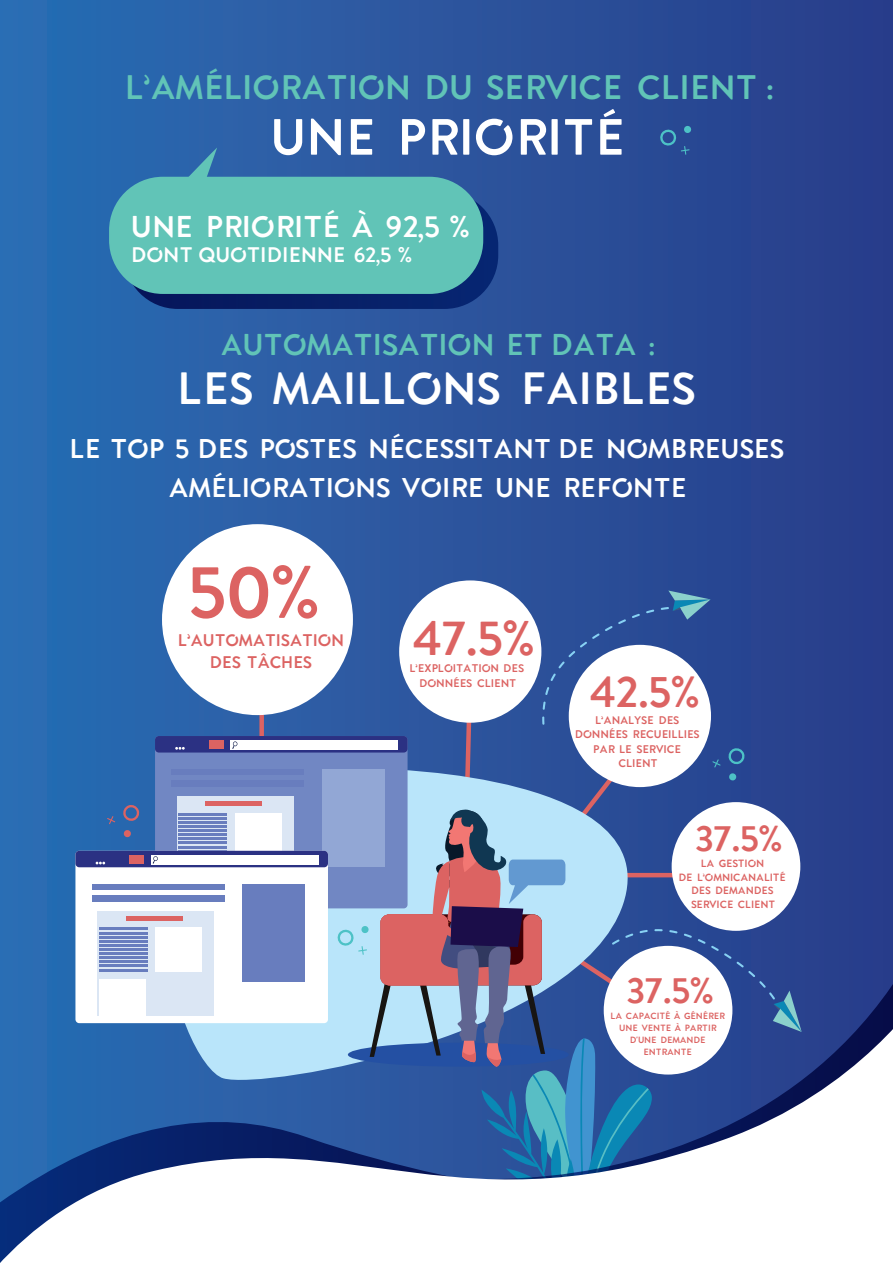
<style>
.page{position:relative;width:893px;height:1263px;background:#fff}
.page>*{position:absolute;margin:0;border:0;box-sizing:border-box;transform-origin:0 0}
.t1{font:73.5px "Enso";color:#dc6362}
.t2{font:50.85px "Enso";color:#fff}
.t3{font:48.45px "Enso";color:#dc6362}
.t4{font:45px "Enso";color:#fff}
.t5{font:43.5px "Enso";color:#dc6362}
.t6{font:36px "Enso";color:#dc6362}
.t7{font:33.9px "Enso";color:#61c4b7}
.t8{font:30px "Enso";color:#61c4b7}
.t9{font:30px "Enso";color:#fff}
.t10{font:27px/39px "Enso";color:#fff;text-align:center}
.t11{font:21px "Enso";color:#fff}
.t12{font:16.8px/22px "Enso";color:#dc6362;text-align:center}
.t13{font:11.1px/14.5px "Enso";color:#dc6362;text-align:center}
.t14{font:10.5px/13.5px "Enso";color:#dc6362;text-align:center}
.t15{font:9px/12px "Enso";color:#dc6362;text-align:center}
</style>
<div class="page">
<div style="left:0;top:0;width:893px;height:1263px;background:linear-gradient(to right,#2b6eb4,#293c89)"></div>
<div style="left:802px;top:925px;width:91px;height:67px;background:#283f8c"></div>
<svg style="left:0;top:992px;width:893px;height:271px"></svg>
<div style="left:259px;top:715px;width:5px;height:44px;background:#dc6362"></div>
<svg style="left:72px;top:769px;width:265px;height:321px;background:#558dc5"></svg>
<div style="left:155px;top:736px;width:253px;height:172px;background:#7187c3;border-radius:4px"></div>
<div style="left:155px;top:736px;width:253px;height:16px;background:#2b3183;border-radius:4px"></div>
<div style="left:322px;top:769px;width:62px;height:98px;background:#92a7d5"></div>
<div style="left:171px;top:769px;width:133px;height:6px;background:#687dbe"></div>
<div style="left:171px;top:781px;width:133px;height:6px;background:#687dbe"></div>
<div style="left:230px;top:741px;width:168px;height:9px;background:#fff"></div>
<svg style="left:175px;top:747px;width:10px;height:3px"></svg>
<svg style="left:232px;top:741px;width:5px;height:8px"></svg>
<div style="left:209px;top:741px;width:14px;height:8px;background:#dc6362"></div>
<div style="left:177px;top:796px;width:116px;height:105px;background:#dbe6f4"></div>
<div style="left:235px;top:813px;width:46px;height:44px;background:#fff"></div>
<div style="left:205px;top:801px;width:57px;height:5px;background:#dc6362"></div>
<hr style="left:179px;top:813px;width:48px;height:2px;background:#687dbe">
<hr style="left:179px;top:817px;width:48px;height:2px;background:#687dbe">
<hr style="left:179px;top:821px;width:48px;height:2px;background:#687dbe">
<hr style="left:179px;top:825px;width:48px;height:3px;background:#687dbe">
<hr style="left:179px;top:829px;width:48px;height:3px;background:#687dbe">
<hr style="left:179px;top:833px;width:48px;height:3px;background:#687dbe">
<hr style="left:179px;top:838px;width:48px;height:2px;background:#687dbe">
<hr style="left:179px;top:842px;width:48px;height:2px;background:#687dbe">
<hr style="left:179px;top:846px;width:48px;height:2px;background:#687dbe">
<hr style="left:179px;top:850px;width:48px;height:2px;background:#687dbe">
<div style="left:75px;top:851px;width:253px;height:172px;background:#fff;border-radius:4px"></div>
<div style="left:75px;top:851px;width:253px;height:16px;background:#2b3183;border-radius:4px"></div>
<div style="left:242px;top:884px;width:63px;height:97px;background:#687dbe"></div>
<div style="left:92px;top:884px;width:133px;height:5px;background:#687dbe"></div>
<div style="left:92px;top:895px;width:133px;height:7px;background:#687dbe"></div>
<div style="left:151px;top:855px;width:168px;height:9px;background:#fff"></div>
<svg style="left:96px;top:862px;width:9px;height:2px"></svg>
<svg style="left:153px;top:856px;width:5px;height:8px"></svg>
<div style="left:130px;top:855px;width:14px;height:9px;background:#dc6362"></div>
<div style="left:97px;top:911px;width:117px;height:105px;background:#dbe6f4"></div>
<div style="left:155px;top:928px;width:47px;height:44px;background:#fff"></div>
<div style="left:99px;top:979px;width:46px;height:37px;background:#fff"></div>
<div style="left:126px;top:916px;width:56px;height:5px;background:#dc6362"></div>
<hr style="left:99px;top:928px;width:48px;height:2px;background:#687dbe">
<hr style="left:99px;top:932px;width:48px;height:2px;background:#687dbe">
<hr style="left:99px;top:936px;width:48px;height:2px;background:#687dbe">
<hr style="left:99px;top:940px;width:48px;height:2px;background:#687dbe">
<hr style="left:99px;top:944px;width:48px;height:2px;background:#687dbe">
<hr style="left:99px;top:948px;width:48px;height:3px;background:#687dbe">
<hr style="left:99px;top:952px;width:48px;height:3px;background:#687dbe">
<hr style="left:99px;top:956px;width:48px;height:3px;background:#687dbe">
<hr style="left:99px;top:961px;width:48px;height:2px;background:#687dbe">
<hr style="left:99px;top:965px;width:48px;height:2px;background:#687dbe">
<hr style="left:99px;top:969px;width:48px;height:2px;background:#687dbe">
<div style="left:162px;top:524px;width:191px;height:191px;background:#fff;border-radius:50%"></div>
<div style="left:399px;top:580px;width:142px;height:143px;background:#fff;border-radius:50%"></div>
<svg style="left:659px;top:125px;width:33px;height:30px"></svg>
<div style="left:124px;top:192px;width:374px;height:117px;background:linear-gradient(to right,#071559,#072872);border-radius:54px"></div>
<div style="left:109px;top:177px;width:374px;height:117px;background:#61c4b7;border-radius:54px"></div>
<svg style="left:164px;top:147px;width:53px;height:30px;background:#3474ad"></svg>
<svg style="left:337px;top:590px;width:465px;height:631px"></svg>
<svg style="left:123px;top:830px;width:8px;height:8px"></svg>
<svg style="left:122px;top:804px;width:18px;height:18px"></svg>
<svg style="left:107px;top:816px;width:8px;height:8px"></svg>
<h3 class="t7" style="left:125px;top:60px;width:651px">L’AMÉLIORATION DU SERVICE CLIENT :</h3>
<h2 class="t2" style="left:270px;top:97px;width:355px">UNE PRIORITÉ</h2>
<h3 class="t9" style="left:131px;top:203px;width:341px">UNE PRIORITÉ À 92,5 %</h3>
<h3 class="t11" style="left:131px;top:239px;width:283px">DONT QUOTIDIENNE 62,5 %</h3>
<h3 class="t8" style="left:220px;top:321px;width:437px">AUTOMATISATION ET DATA :</h3>
<h3 class="t4" style="left:177px;top:354px;width:519px">LES MAILLONS FAIBLES</h3>
<h3 class="t10" style="left:69px;top:429px;width:716px">LE TOP 5 DES POSTES NÉCESSITANT DE NOMBREUSES<br>AMÉLIORATIONS VOIRE UNE REFONTE</h3>
<h1 class="t1" style="left:187px;top:535px;width:135px">50%</h1>
<h3 class="t12" style="left:178px;top:629px;width:168px">L’AUTOMATISATION<br>DES TÂCHES</h3>
<h3 class="t3" style="left:413px;top:600px;width:123px">47.5%</h3>
<p class="t13" style="left:409px;top:661px;width:116px">L’EXPLOITATION DES<br>DONNÉES CLIENT</p>
<h3 class="t5" style="left:590px;top:658px;width:111px">42.5%</h3>
<p class="t13" style="left:575px;top:712px;width:126px">L’ANALYSE DES<br>DONNÉES RECUEILLIES<br>PAR LE SERVICE<br>CLIENT</p>
<h3 class="t6" style="left:695px;top:810px;width:89px">37.5%</h3>
<p class="t14" style="left:678px;top:857px;width:109px">LA GESTION<br>DE L’OMNICANALITÉ<br>DES DEMANDES<br>SERVICE CLIENT</p>
<h3 class="t6" style="left:626px;top:962px;width:89px">37.5%</h3>
<p class="t15" style="left:611px;top:1010px;width:116px">LA CAPACITÉ À GÉNÉRER<br>UNE VENTE À PARTIR<br>D'UNE DEMANDE<br>ENTRANTE</p>
</div>
